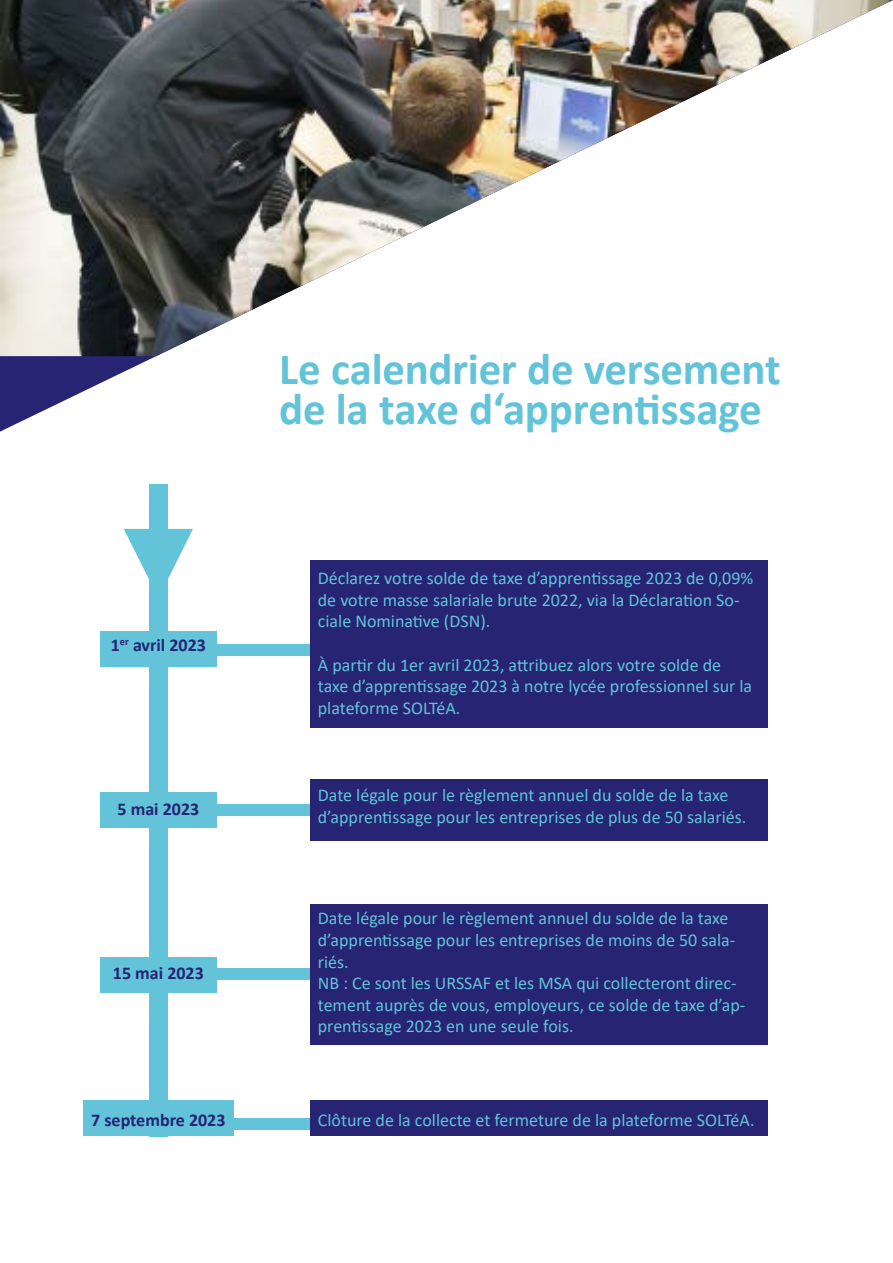
<style>
.page{position:relative;width:893px;height:1263px;background:#fff}
.page>*{position:absolute;margin:0;border:0;box-sizing:border-box;transform-origin:0 0}
.t1{font:700 45px/40.5px "Calibri";letter-spacing:-.01em;color:#62c3d9}
.t2{font:18px/21.6px "Calibri";color:#62c3d9}
.t3{font:700 18px "Calibri";color:#262473}
</style>
<div class="page">
<div style="left:217px;top:644px;width:101px;height:12px;background:#62c3d9"></div>
<div style="left:217px;top:804px;width:101px;height:12px;background:#62c3d9"></div>
<div style="left:217px;top:969px;width:101px;height:11px;background:#62c3d9"></div>
<div style="left:217px;top:1118px;width:101px;height:12px;background:#62c3d9"></div>
<div style="left:310px;top:560px;width:457px;height:168px;background:#262473"></div>
<div style="left:310px;top:779px;width:457px;height:62px;background:#262473"></div>
<div style="left:310px;top:904px;width:457px;height:141px;background:#262473"></div>
<div style="left:310px;top:1101px;width:457px;height:35px;background:#262473"></div>
<div style="left:100px;top:632px;width:117px;height:35px;background:#62c3d9"></div>
<div style="left:100px;top:792px;width:117px;height:36px;background:#62c3d9"></div>
<div style="left:100px;top:957px;width:117px;height:35px;background:#62c3d9"></div>
<div style="left:83px;top:1101px;width:151px;height:35px;background:#62c3d9"></div>
<div style="left:149px;top:484px;width:18px;height:653px;background:#62c3d9"></div>
<svg style="left:124px;top:529px;width:69px;height:69px"></svg>
<svg style="left:0;top:356px;width:157px;height:76px"></svg>
<img style="left:0;top:0;width:893px;height:356px">
<p class="t3" style="left:111px;top:632px;width:97px">1<sup>er</sup> avril 2023</p>
<p class="t3" style="left:118px;top:796px;width:83px">5 mai 2023</p>
<p class="t3" style="left:113px;top:960px;width:92px">15 mai 2023</p>
<p class="t3" style="left:91px;top:1107px;width:136px">7 septembre 2023</p>
<h1 class="t1" style="left:279px;top:348px;width:503px">Le calendrier de versement de la taxe d‘apprentissage</h1>
<p class="t2" style="left:318px;top:567px;width:437px">Déclarez votre solde de taxe d’apprentissage 2023 de 0,09% de votre masse salariale brute 2022, via la Déclaration So&shy;ciale Nominative (DSN).</p>
<p class="t2" style="left:318px;top:653px;width:436px">À partir du 1er avril 2023, attribuez alors votre solde de taxe d’apprentissage 2023 à notre lycée professionnel sur la plateforme SOLTéA.</p>
<p class="t2" style="left:318px;top:784px;width:430px">Date légale pour le règlement annuel du solde de la taxe d’apprentissage pour les entreprises de plus de 50 salariés.</p>
<p class="t2" style="left:318px;top:907px;width:429px">Date légale pour le règlement annuel du solde de la taxe d’apprentissage pour les entreprises de moins de 50 sala&shy;riés.<br>NB : Ce sont les URSSAF et les MSA qui collecteront direc&shy;tement auprès de vous, employeurs, ce solde de taxe d’ap&shy;prentissage 2023 en une seule fois.</p>
<p class="t2" style="left:318px;top:1108px;width:438px">Clôture de la collecte et fermeture de la plateforme SOLTéA.</p>
</div>
